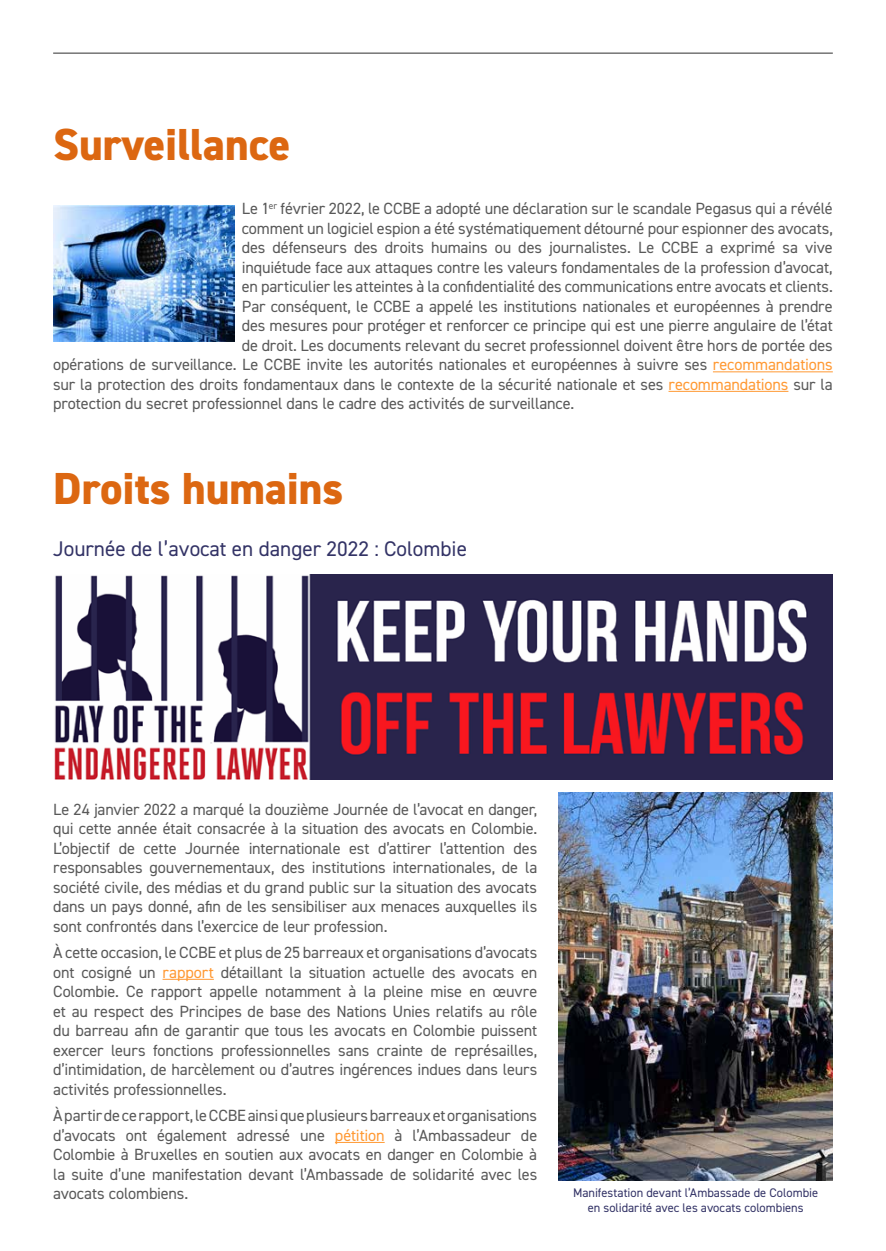
<style>
.page{position:relative;width:886px;height:1251px;background:#fff}
.page>*{position:absolute;margin:0;border:0;box-sizing:border-box;transform-origin:0 0}
.t1{font:800 45px "DIN2014";color:#dc6711}
.t2{font:21.25px "DIN2014";color:#336}
.t3{font:16.25px/19.5px "DIN2014";letter-spacing:-.01em;color:#595959;text-align:justify}
.t4{font:12.5px/15px "DIN2014";color:#336;text-align:center}
.s1{color:#f93}
</style>
<div class="page">
<img style="left:53px;top:206px;width:182px;height:136px">
<img style="left:54px;top:574px;width:779px;height:206px">
<img style="left:558px;top:793px;width:275px;height:387px">
<hr style="left:53px;top:53px;width:780px;height:1px;background:#595959">
<hr style="left:713px;top:371px;width:120px;height:1px;background:#f93">
<hr style="left:668px;top:391px;width:120px;height:1px;background:#f93">
<hr style="left:163px;top:979px;width:51px;height:1px;background:#f93">
<hr style="left:335px;top:1142px;width:50px;height:1px;background:#f93">
<h1 class="t1" style="left:53px;top:114px;width:239px">Surveillance</h1>
<p class="t3" style="left:242px;top:199px;width:592px">Le 1<sup>er</sup> février 2022, le CCBE a adopté une déclaration sur le scandale Pegasus qui a révélé</p>
<p class="t3" style="left:242px;top:218px;width:592px">comment un logiciel espion a été systématiquement détourné pour espionner des avocats,</p>
<p class="t3" style="left:242px;top:238px;width:592px">des défenseurs des droits humains ou des journalistes. Le CCBE a exprimé sa vive</p>
<p class="t3" style="left:242px;top:257px;width:592px">inquiétude face aux attaques contre les valeurs fondamentales de la profession d’avocat,</p>
<p class="t3" style="left:242px;top:277px;width:592px">en particulier les atteintes à la confidentialité des communications entre avocats et clients.</p>
<p class="t3" style="left:242px;top:296px;width:592px">Par conséquent, le CCBE a appelé les institutions nationales et européennes à prendre</p>
<p class="t3" style="left:242px;top:316px;width:592px">des mesures pour protéger et renforcer ce principe qui est une pierre angulaire de l’état</p>
<p class="t3" style="left:242px;top:335px;width:592px">de droit. Les documents relevant du secret professionnel doivent être hors de portée des</p>
<p class="t3" style="left:53px;top:355px;width:781px">opérations de surveillance. Le CCBE invite les autorités nationales et européennes à suivre ses <span class="s1">recommandations</span></p>
<p class="t3" style="left:53px;top:374px;width:781px">sur la protection des droits fondamentaux dans le contexte de la sécurité nationale et ses <span class="s1">recommandations</span> sur la</p>
<p class="t3" style="left:53px;top:394px;width:523px">protection du secret professionnel dans le cadre des activités de surveillance.</p>
<h1 class="t1" style="left:53px;top:458px;width:292px">Droits humains</h1>
<h2 class="t2" style="left:53px;top:536px;width:415px">Journée de l’avocat en danger 2022 : Colombie</h2>
<p class="t3" style="left:53px;top:799px;width:486px">Le 24 janvier 2022 a marqué la douzième Journée de l’avocat en danger, qui cette année était consacrée à la situation des avocats en Colombie.<br>L’objectif de cette Journée internationale est d’attirer l’attention des responsables gouvernementaux, des institutions internationales, de la société civile, des médias et du grand public sur la situation des avocats dans un pays donné, afin de les sensibiliser aux menaces auxquelles ils sont confrontés dans l’exercice de leur profession.</p>
<p class="t3" style="left:53px;top:942px;width:486px">À cette occasion, le CCBE et plus de 25 barreaux et organisations d’avocats ont cosigné un <span class="s1">rapport</span> détaillant la situation actuelle des avocats en Colombie. Ce rapport appelle notamment à la pleine mise en œuvre et au respect des Principes de base des Nations Unies relatifs au rôle du barreau afin de garantir que tous les avocats en Colombie puissent exercer leurs fonctions professionnelles sans crainte de représailles, d’intimidation, de harcèlement ou d’autres ingérences indues dans leurs activités professionnelles.</p>
<p class="t3" style="left:53px;top:1105px;width:486px">À partir de ce rapport, le CCBE ainsi que plusieurs barreaux et organisations d’avocats ont également adressé une <span class="s1">pétition</span> à l’Ambassadeur de Colombie à Bruxelles en soutien aux avocats en danger en Colombie à la suite d’une manifestation devant l’Ambassade de solidarité avec les avocats colombiens.</p>
<p class="t4" style="left:573px;top:1185px;width:247px">Manifestation devant l’Ambassade de Colombie en solidarité avec les avocats colombiens</p>
</div>
